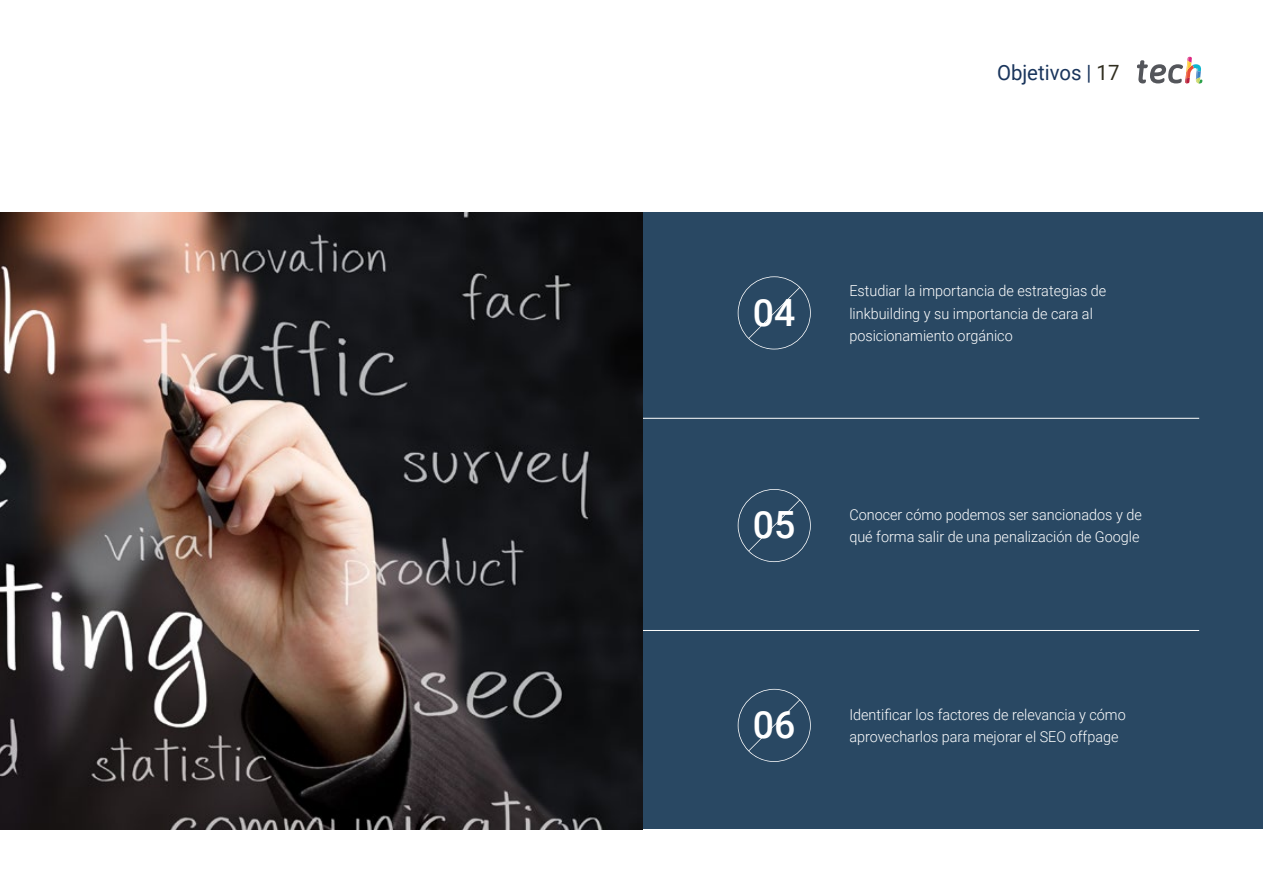
<style>
.page{position:relative;width:1263px;height:893px;background:#fff}
.page>*{position:absolute;margin:0;border:0;box-sizing:border-box;transform-origin:0 0}
.t1{font:500 37.5px "Roboto";color:#fff}
.t2{font:21px "Roboto";color:#1a355c}
.t3{font:300 15px/22.5px "Roboto";color:#fff;scale:.96 1}
.s1{color:#312e20}
</style>
<div class="page">
<div style="left:642px;top:213px;width:621px;height:616px;background:#294863"></div>
<svg style="left:1137px;top:57px;width:65px;height:27px"></svg>
<svg style="left:738px;top:489px;width:73px;height:73px"></svg>
<svg style="left:738px;top:689px;width:73px;height:73px"></svg>
<svg style="left:738px;top:276px;width:73px;height:73px"></svg>
<hr style="left:0;top:418px;width:1199px;height:1px;background:#fff">
<hr style="left:0;top:630px;width:1199px;height:1px;background:#fff">
<img style="left:0;top:213px;width:642px;height:616px">
<h2 class="t2" style="left:997px;top:57px;width:124px">Objetivos | <span class="s1">17</span></h2>
<h1 class="t1" style="left:753px;top:286px;width:44px">04</h1>
<p class="t3" style="left:849px;top:279px;width:269px">Estudiar la importancia de estrategias de linkbuilding y su importancia de cara al posicionamiento orgánico</p>
<h1 class="t1" style="left:753px;top:499px;width:44px">05</h1>
<p class="t3" style="left:849px;top:503px;width:306px">Conocer cómo podemos ser sancionados y de qué forma salir de una penalización de Google</p>
<h1 class="t1" style="left:753px;top:698px;width:44px">06</h1>
<p class="t3" style="left:849px;top:703px;width:289px">Identificar los factores de relevancia y cómo aprovecharlos para mejorar el SEO offpage</p>
</div>
